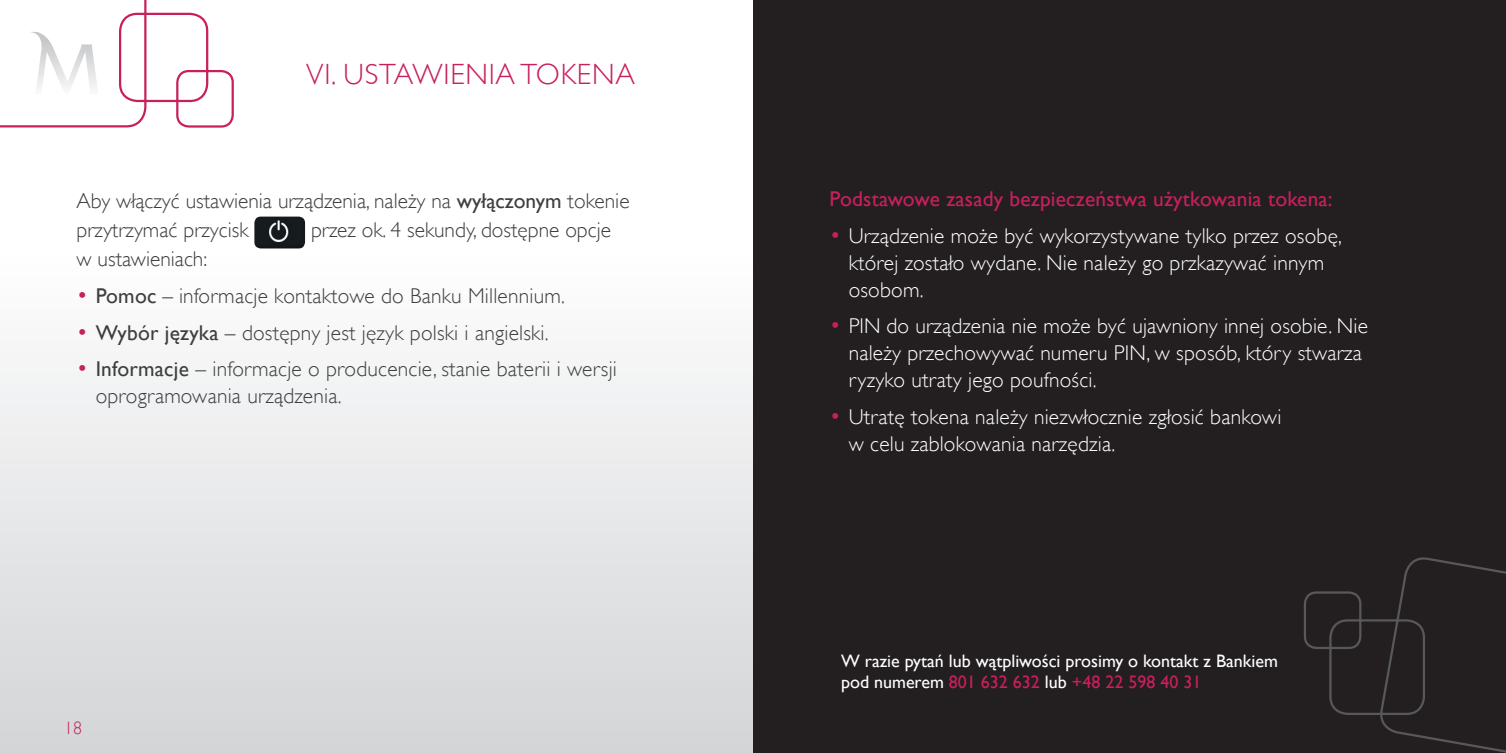
<style>
.page{position:relative;width:1506px;height:753px;background:#fff}
.page>*{position:absolute;margin:0;border:0;box-sizing:border-box;transform-origin:0 0}
.t1{font:300 29.25px "Gill Sans";letter-spacing:.025em;color:#c8205d}
.t2{font:300 21.38px/27px "Gill Sans";letter-spacing:.01em;color:#fff}
.tekst{font:300 21.38px/29.2px "Gill Sans";letter-spacing:.01em;color:#3e3e3f}
.tekst-2{font:21.38px "Gill Sans";letter-spacing:.01em;color:#c8205d}
.t3{font:18px/21.6px "Gill Sans";color:#fff}
.t4{font:300 18px "Gill Sans";color:#c8205d}
.s1{font-weight:400}
.s2{font-size:23.4px;color:#c8205d}
.s3{color:#c8205d}
</style>
<div class="page">
<div style="left:0;top:0;width:1505px;height:753px;background:linear-gradient(to bottom,#fff,#d8d9db)"></div>
<div style="left:753px;top:0;width:752px;height:753px;background:#231f20"></div>
<img style="left:254px;top:216px;width:51px;height:32px">
<div style="left:119px;top:13px;width:89px;height:89px;border:2px solid #c8205d;border-radius:17px"></div>
<div style="left:176px;top:70px;width:58px;height:58px;border:2px solid #c8205d;border-radius:11px"></div>
<svg style="left:0;top:0;width:146px;height:127px"></svg>
<svg style="left:1303px;top:557px;width:202px;height:196px"></svg>
<p class="t1" style="left:306px;top:57px;width:330px">VI. USTAWIENIA TOKENA</p>
<p class="tekst" style="left:77px;top:186px;width:554px">Aby włączyć ustawienia urządzenia, należy na <span class="s1">wyłączonym</span> tokenie przytrzymać przycisk</p>
<p class="tekst" style="left:311px;top:215px;width:301px">przez ok. 4 sekundy, dostępne opcje</p>
<p class="tekst" style="left:77px;top:244px;width:132px">w ustawieniach:</p>
<p class="tekst" style="left:77px;top:281px;width:490px"><span class="s2">•</span> <span class="s1">Pomoc</span> – informacje kontaktowe do Banku Millennium.</p>
<p class="tekst" style="left:77px;top:318px;width:473px"><span class="s2">•</span> <span class="s1">Wybór języka</span> – dostępny jest język polski i angielski.</p>
<p class="tekst" style="left:96px;top:355px;width:523px;line-height:27px;text-indent:-19px"><span class="s2">•</span> <span class="s1">Informacje</span> – informacje o producencie, stanie baterii i wersji oprogramowania urządzenia.</p>
<p class="t4" style="left:64px;top:717px;width:19px">18</p>
<p class="tekst-2" style="left:829px;top:186px;width:504px">Podstawowe zasady bezpieczeństwa użytkowania tokena:</p>
<p class="t2" style="left:848px;top:222px;width:494px;text-indent:-19px"><span class="s2">•</span> Urządzenie może być wykorzystywane tylko przez osobę, której zostało wydane. Nie należy go przkazywać innym osobom.</p>
<p class="t2" style="left:848px;top:313px;width:521px;text-indent:-19px"><span class="s2">•</span> PIN do urządzenia nie może być ujawniony innej osobie. Nie należy przechowywać numeru PIN, w sposób, który stwarza ryzyko utraty jego poufności.</p>
<p class="t2" style="left:848px;top:403px;width:434px;text-indent:-19px"><span class="s2">•</span> Utratę tokena należy niezwłocznie zgłosić bankowi w celu zablokowania narzędzia.</p>
<p class="t3" style="left:841px;top:649px;width:438px">W razie pytań lub wątpliwości prosimy o kontakt z Bankiem pod numerem <span class="s3">801 632 632</span> lub <span class="s3">+48 22 598 40 31</span></p>
</div>
